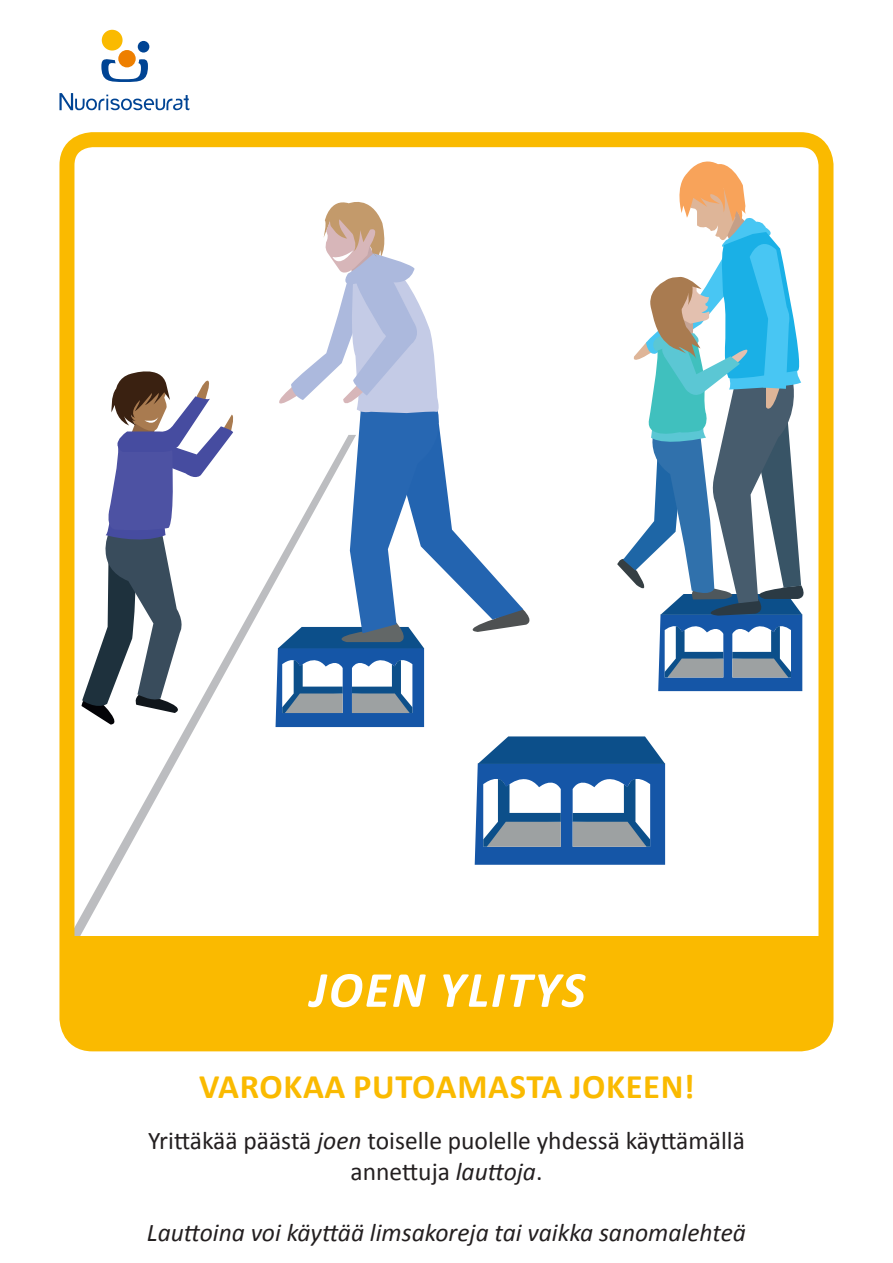
<style>
.page{position:relative;width:893px;height:1263px;background:#fff}
.page>*{position:absolute;margin:0;border:0;box-sizing:border-box;transform-origin:0 0}
.t1{font:italic 700 51px "Calibri";letter-spacing:.04em;color:#fff}
.t2{font:700 34.5px "Calibri";letter-spacing:.02em;color:#faba00}
.t3{font:25.5px/30.6px "Calibri";color:#231f20;text-align:center}
.t4{font:italic 25.5px "Calibri";color:#231f20}
.s1{font-style:italic}
</style>
<div class="page">
<svg style="left:475px;top:736px;width:190px;height:129px"></svg>
<svg style="left:617px;top:161px;width:187px;height:530px"></svg>
<svg style="left:279px;top:202px;width:251px;height:525px"></svg>
<svg style="left:111px;top:371px;width:122px;height:64px"></svg>
<svg style="left:75px;top:435px;width:281px;height:501px"></svg>
<div style="left:59px;top:132px;width:774px;height:919px;border:15px solid #faba00;border-radius:26px"></div>
<div style="left:69px;top:936px;width:757px;height:101px;background:#faba00"></div>
<svg style="left:101px;top:59px;width:47px;height:23px"></svg>
<div style="left:118px;top:50px;width:18px;height:17px;background:#ee7f00;border-radius:50%"></div>
<div style="left:138px;top:41px;width:11px;height:12px;background:#004494;border-radius:50%"></div>
<div style="left:102px;top:30px;width:21px;height:21px;background:#faba00;border-radius:50%"></div>
<svg style="left:59px;top:93px;width:131px;height:17px"></svg>
<p class="t1" style="left:310px;top:957px;width:277px">JOEN YLITYS</p>
<p class="t2" style="left:199px;top:1064px;width:497px">VAROKAA PUTOAMASTA JOKEEN!</p>
<p class="t3" style="left:148px;top:1125px;width:598px">Yrittäkää päästä <span class="s1">joen</span> toiselle puolelle yhdessä käyttämällä annettuja <span class="s1">lauttoja</span>.</p>
<p class="t4" style="left:147px;top:1215px;width:600px">Lauttoina voi käyttää limsakoreja tai vaikka sanomalehteä</p>
</div>
